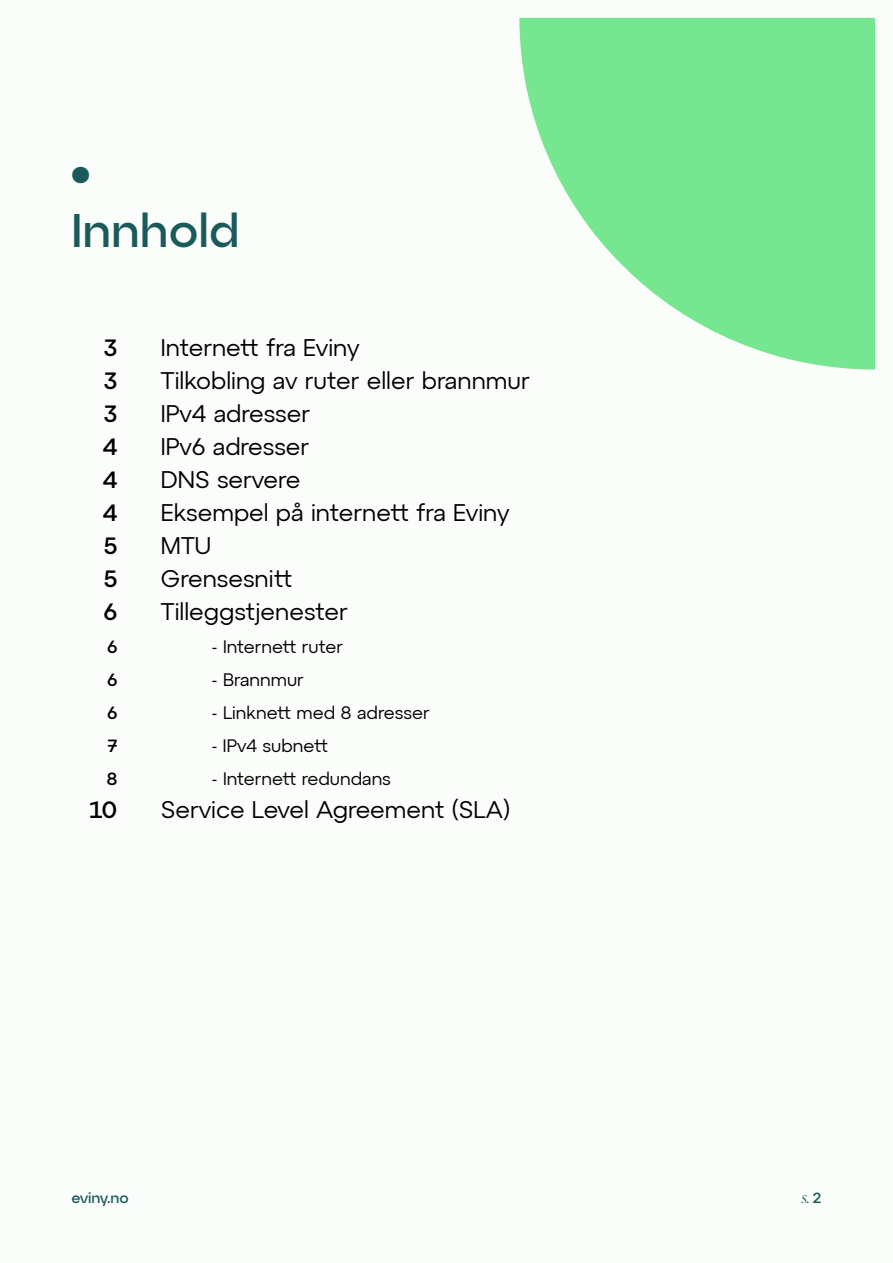
<style>
.page{position:relative;width:893px;height:1263px;background:#fafdfa}
.page>*{position:absolute;margin:0;border:0;box-sizing:border-box;transform-origin:0 0}
.t1{font:500 48px "Atyp Display";color:#1b5a5a}
.t2{font:24px/33px "Atyp Text";color:#000}
.t3{font:500 24px "Atyp Text";color:#000}
.t4{font:500 23.25px "Atyp Display";color:#1b5a5a}
.t5{font:18px "Atyp Text";color:#000}
.t6{font:500 18px "Atyp Text";color:#000}
.t7{font:500 15px "Atyp Display";color:#1b5a5a}
.t8{font:italic 300 15px "Ivy Presto Display";color:#1b5a5a}
.s1{font-family:"Atyp Display";font-weight:500;font-style:normal}
</style>
<div class="page">
<svg style="left:519px;top:18px;width:356px;height:352px;fill:#76e691"></svg>
<p class="t4" style="left:71px;top:157px;width:20px">●</p>
<p class="t1" style="left:71px;top:193px;width:170px">Innhold</p>
<p class="t3" style="left:104px;top:330px;width:15px">3</p>
<p class="t3" style="left:104px;top:363px;width:15px">3</p>
<p class="t3" style="left:104px;top:396px;width:15px">3</p>
<p class="t3" style="left:103px;top:429px;width:16px">4</p>
<p class="t3" style="left:103px;top:462px;width:16px">4</p>
<p class="t3" style="left:103px;top:495px;width:16px">4</p>
<p class="t3" style="left:103px;top:528px;width:16px">5</p>
<p class="t3" style="left:103px;top:561px;width:16px">5</p>
<p class="t3" style="left:104px;top:594px;width:15px">6</p>
<p class="t6" style="left:107px;top:633px;width:12px">6</p>
<p class="t6" style="left:107px;top:666px;width:12px">6</p>
<p class="t6" style="left:107px;top:699px;width:12px">6</p>
<p class="t6" style="left:108px;top:732px;width:11px">7</p>
<p class="t6" style="left:106px;top:765px;width:13px">8</p>
<p class="t3" style="left:89px;top:792px;width:30px">10</p>
<p class="t2" style="left:161px;top:330px;width:370px">Internett fra Eviny<br>Tilkobling av ruter eller brannmur<br>IPv4 adresser<br>IPv6 adresser<br>DNS servere<br>Eksempel på internett fra Eviny<br>MTU<br>Grensesnitt<br>Tilleggstjenester</p>
<p class="t5" style="left:212px;top:633px;width:133px">- Internett ruter</p>
<p class="t5" style="left:212px;top:666px;width:93px">- Brannmur</p>
<p class="t5" style="left:212px;top:699px;width:219px">- Linknett med 8 adresser</p>
<p class="t5" style="left:212px;top:732px;width:118px">- IPv4 subnett</p>
<p class="t5" style="left:212px;top:765px;width:180px">- Internett redundans</p>
<p class="t2" style="left:161px;top:792px;width:351px">Service Level Agreement (SLA)</p>
<p class="t7" style="left:71px;top:1186px;width:59px">eviny.no</p>
<p class="t8" style="left:802px;top:1187px;width:21px">s. <span class="s1">2</span></p>
</div>
